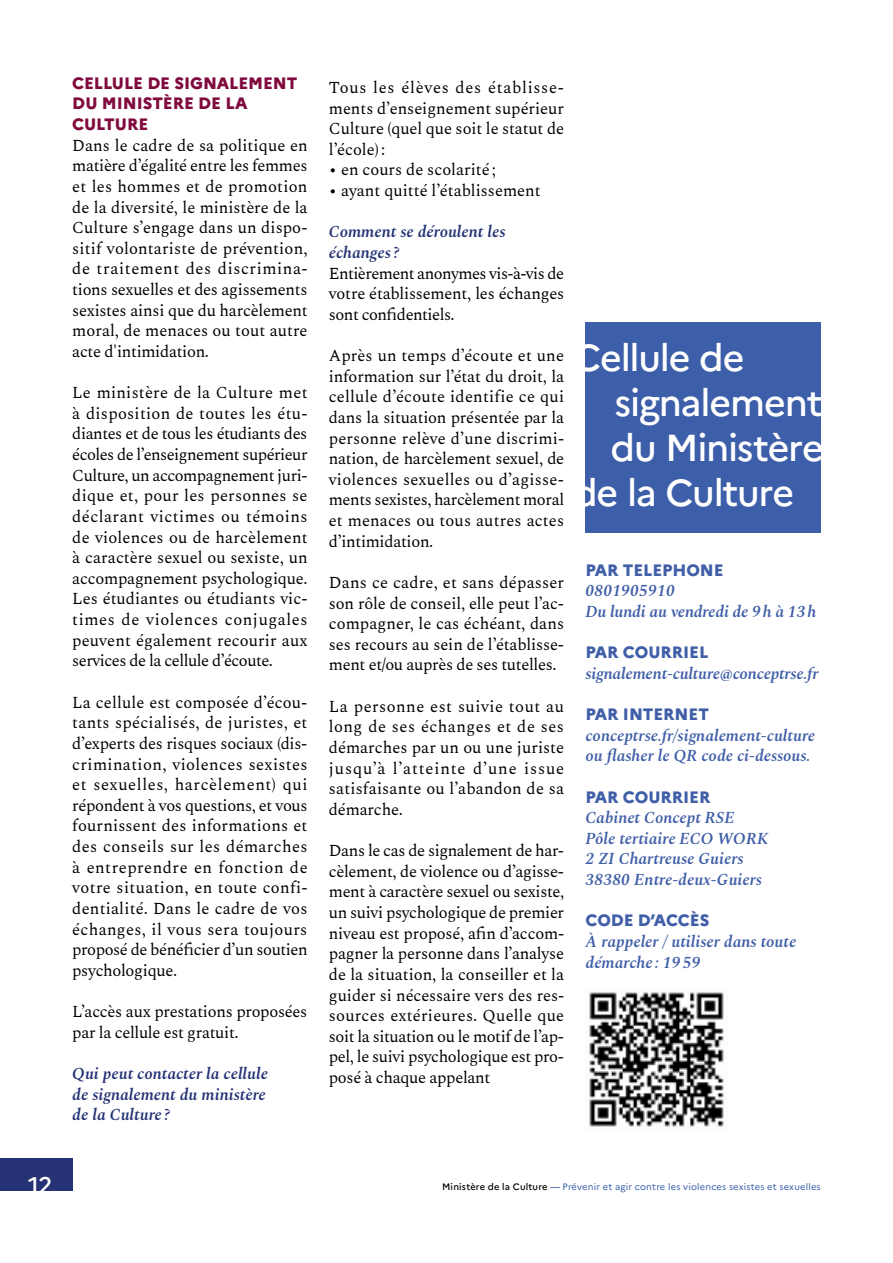
<style>
.page{position:relative;width:893px;height:1263px;background:#fff}
.page>*{position:absolute;margin:0;border:0;box-sizing:border-box;transform-origin:0 0}
.t1{font:500 37.5px "Marianne";letter-spacing:-.03em;color:#fff}
.t2{font:500 24px "Marianne";color:#fff}
.t3{font:16.5px/20.7px "Spectral";letter-spacing:-.015em;color:#000;text-align:justify}
.t4{font:italic 600 16.5px/20.7px "Spectral";color:#415fa8}
.t5{font:italic 600 16.5px/20.7px "Spectral";color:#253375}
.t6{font:800 16.5px "Marianne";letter-spacing:-.005em;color:#415fa8}
.t7{font:800 16.5px/20.7px "Marianne";letter-spacing:-.005em;color:#800a3e}
.t8{font:9.3px "Marianne";letter-spacing:.02em;color:#395ea9}
.s1{font-weight:500;color:#000}
.s2{font-weight:500}
</style>
<div class="page">
<div style="left:585px;top:322px;width:236px;height:210px;background:#3d5ea8"></div>
<img style="left:589px;top:992px;width:135px;height:135px">
<div style="left:0;top:1158px;width:72px;height:33px;background:#253375"></div>
<p class="t7" style="left:72px;top:73px;width:227px">CELLULE DE SIGNALEMENT<br>DU MINISTÈRE DE LA<br>CULTURE</p>
<p class="t3" style="left:72px;top:134px;width:237px">Dans le cadre de sa politique en matière d’égalité entre les femmes et les hommes et de promotion de la diversité, le ministère de la Culture s’engage dans un dispo&shy;sitif volontariste de prévention, de traitement des discrimina&shy;tions sexuelles et des agissements sexistes ainsi que du harcèlement moral, de menaces ou tout autre acte d'intimidation.</p>
<p class="t3" style="left:72px;top:381px;width:237px">Le ministère de la Culture met à disposition de toutes les étu&shy;diantes et de tous les étudiants des écoles de l’enseignement supérieur Culture, un accompagnement juri&shy;dique et, pour les personnes se déclarant victimes ou témoins de violences ou de harcèlement à caractère sexuel ou sexiste, un accompagnement psychologique.<br>Les étudiantes ou étudiants vic&shy;times de violences conjugales peuvent également recourir aux services de la cellule d’écoute.</p>
<p class="t3" style="left:72px;top:691px;width:237px">La cellule est composée d’écou&shy;tants spécialisés, de juristes, et d’experts des risques sociaux (dis&shy;crimination, violences sexistes et sexuelles, harcèlement) qui répondent à vos questions, et vous fournissent des informations et des conseils sur les démarches à entreprendre en fonction de votre situation, en toute confi&shy;dentialité. Dans le cadre de vos échanges, il vous sera toujours proposé de bénéficier d’un soutien psychologique.</p>
<p class="t3" style="left:72px;top:1000px;width:237px">L’accès aux prestations proposées par la cellule est gratuit.</p>
<p class="t5" style="left:72px;top:1062px;width:197px">Qui peut contacter la cellule de signalement du ministère de la Culture ?</p>
<p class="t3" style="left:329px;top:76px;width:237px">Tous les élèves des établisse&shy;ments d’enseignement supérieur Culture (quel que soit le statut de l’école) :</p>
<p class="t3" style="left:329px;top:158px;width:169px">• en cours de scolarité ;</p>
<p class="t3" style="left:329px;top:179px;width:213px">• ayant quitté l’établissement</p>
<p class="t5" style="left:329px;top:220px;width:178px">Comment se déroulent les échanges ?</p>
<p class="t3" style="left:329px;top:262px;width:237px">Entièrement anonymes vis-à-vis de votre établissement, les échanges sont confidentiels.</p>
<p class="t3" style="left:329px;top:344px;width:237px">Après un temps d’écoute et une information sur l’état du droit, la cellule d’écoute identifie ce qui dans la situation présentée par la personne relève d’une discrimi&shy;nation, de harcèlement sexuel, de violences sexuelles ou d’agisse&shy;ments sexistes, harcèlement moral et menaces ou tous autres actes d’intimidation.</p>
<p class="t3" style="left:329px;top:571px;width:237px">Dans ce cadre, et sans dépasser son rôle de conseil, elle peut l’ac&shy;compagner, le cas échéant, dans ses recours au sein de l’établisse&shy;ment et/ou auprès de ses tutelles.</p>
<p class="t3" style="left:329px;top:695px;width:237px">La personne est suivie tout au long de ses échanges et de ses démarches par un ou une juriste jusqu’à l’atteinte d’une issue satisfaisante ou l’abandon de sa démarche.</p>
<p class="t3" style="left:329px;top:839px;width:237px">Dans le cas de signalement de har&shy;cèlement, de violence ou d’agisse&shy;ment à caractère sexuel ou sexiste, un suivi psychologique de premier niveau est proposé, afin d’accom&shy;pagner la personne dans l’analyse de la situation, la conseiller et la guider si nécessaire vers des res&shy;sources extérieures. Quelle que soit la situation ou le motif de l’ap&shy;pel, le suivi psychologique est pro&shy;posé à chaque appelant</p>
<h1 class="t1" style="left:573px;top:335px;width:173px">Cellule de</h1>
<h1 class="t1" style="left:614px;top:380px;width:210px">signalement</h1>
<h1 class="t1" style="left:610px;top:425px;width:215px">du Ministère</h1>
<h1 class="t1" style="left:573px;top:470px;width:223px">de la Culture</h1>
<p class="t6" style="left:585px;top:560px;width:140px">PAR TELEPHONE</p>
<p class="t4" style="left:585px;top:579px;width:232px">0801905910<br>Du lundi au vendredi de 9 h à 13 h</p>
<p class="t6" style="left:585px;top:642px;width:124px">PAR COURRIEL</p>
<p class="t4" style="left:585px;top:662px;width:235px">signalement-culture@conceptrse.fr</p>
<p class="t6" style="left:585px;top:704px;width:125px">PAR INTERNET</p>
<p class="t4" style="left:585px;top:724px;width:231px">conceptrse.fr/signalement-culture ou flasher le QR code ci-dessous.</p>
<p class="t6" style="left:585px;top:786px;width:126px">PAR COURRIER</p>
<p class="t4" style="left:585px;top:806px;width:185px">Cabinet Concept RSE<br>Pôle tertiaire ECO WORK<br>2 ZI Chartreuse Guiers<br>38380 Entre-deux-Guiers</p>
<p class="t6" style="left:585px;top:910px;width:125px">CODE D’ACCÈS</p>
<p class="t4" style="left:585px;top:930px;width:212px">À rappeler / utiliser dans toute démarche : 19 59</p>
<h2 class="t2" style="left:28px;top:1170px;width:26px">12</h2>
<p class="t8" style="left:442px;top:1181px;width:380px"><span class="s1">Ministère de la Culture</span> <span class="s2">—</span> Prévenir et agir contre les violences sexistes et sexuelles</p>
</div>
